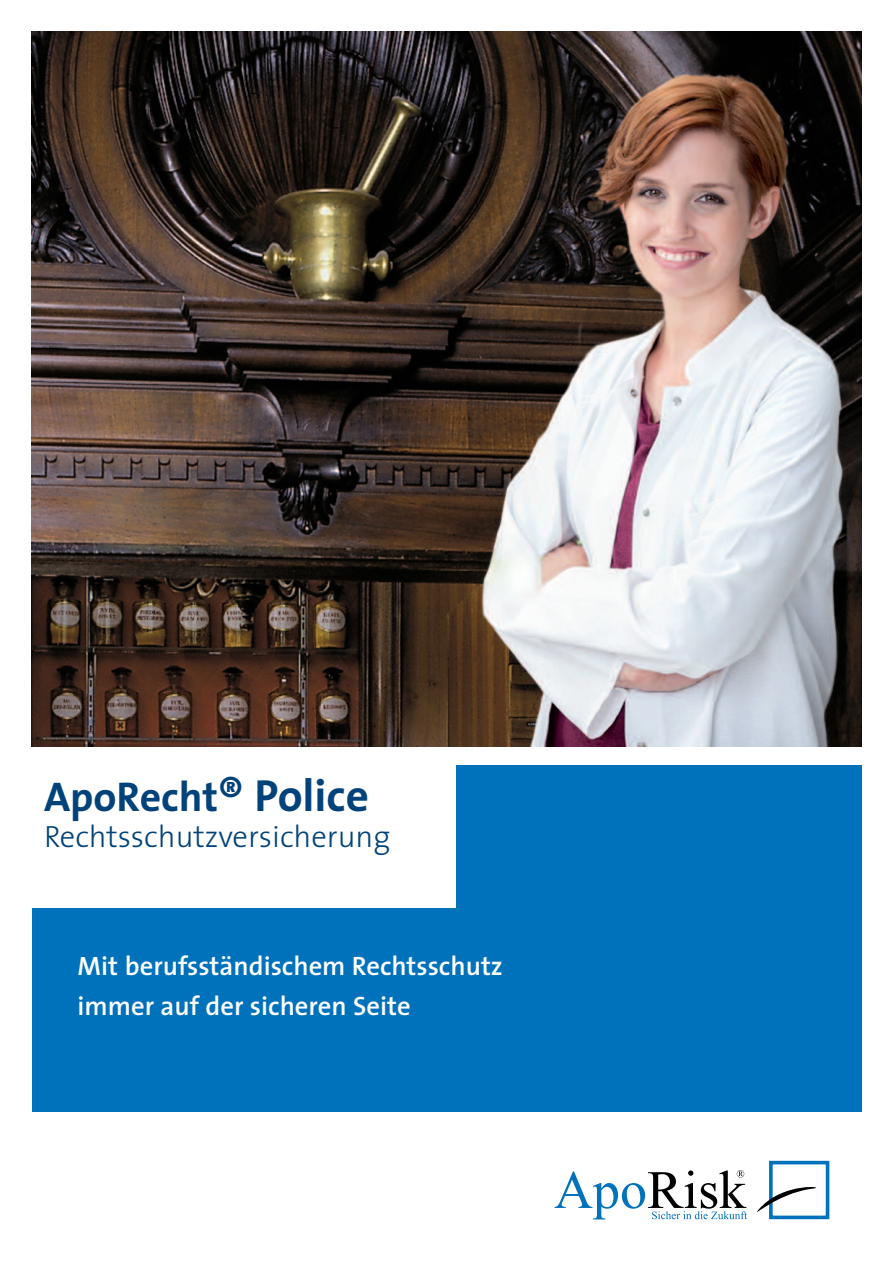
<style>
.page{position:relative;width:893px;height:1263px;background:#fff}
.page>*{position:absolute;margin:0;border:0;box-sizing:border-box;transform-origin:0 0}
.t1{font:700 41.7px "The Sans";color:#004279}
.t2{font:300 30.75px "The Sans";color:#004279}
.t3{font:600 26.7px/40.5px "The Sans";color:#fff}
.s1{font-size:45.15px}
</style>
<div class="page">
<img style="left:32px;top:32px;width:829px;height:715px">
<div style="left:32px;top:765px;width:829px;height:347px;background:#0072bc"></div>
<div style="left:21px;top:755px;width:434px;height:152px;background:#fff"></div>
<div style="left:769px;top:1161px;width:60px;height:58px;border:4px solid #0072bc"></div>
<svg style="left:555px;top:1170px;width:275px;height:50px"></svg>
<h1 class="t1" style="left:44px;top:781px;width:326px">ApoRecht<span class="s1">® Police</span></h1>
<p class="t2" style="left:44px;top:824px;width:348px">Rechtsschutzversicherung</p>
<p class="t3" style="left:78px;top:948px;width:427px">Mit berufsständischem Rechtsschutz immer auf der sicheren Seite</p>
</div>
